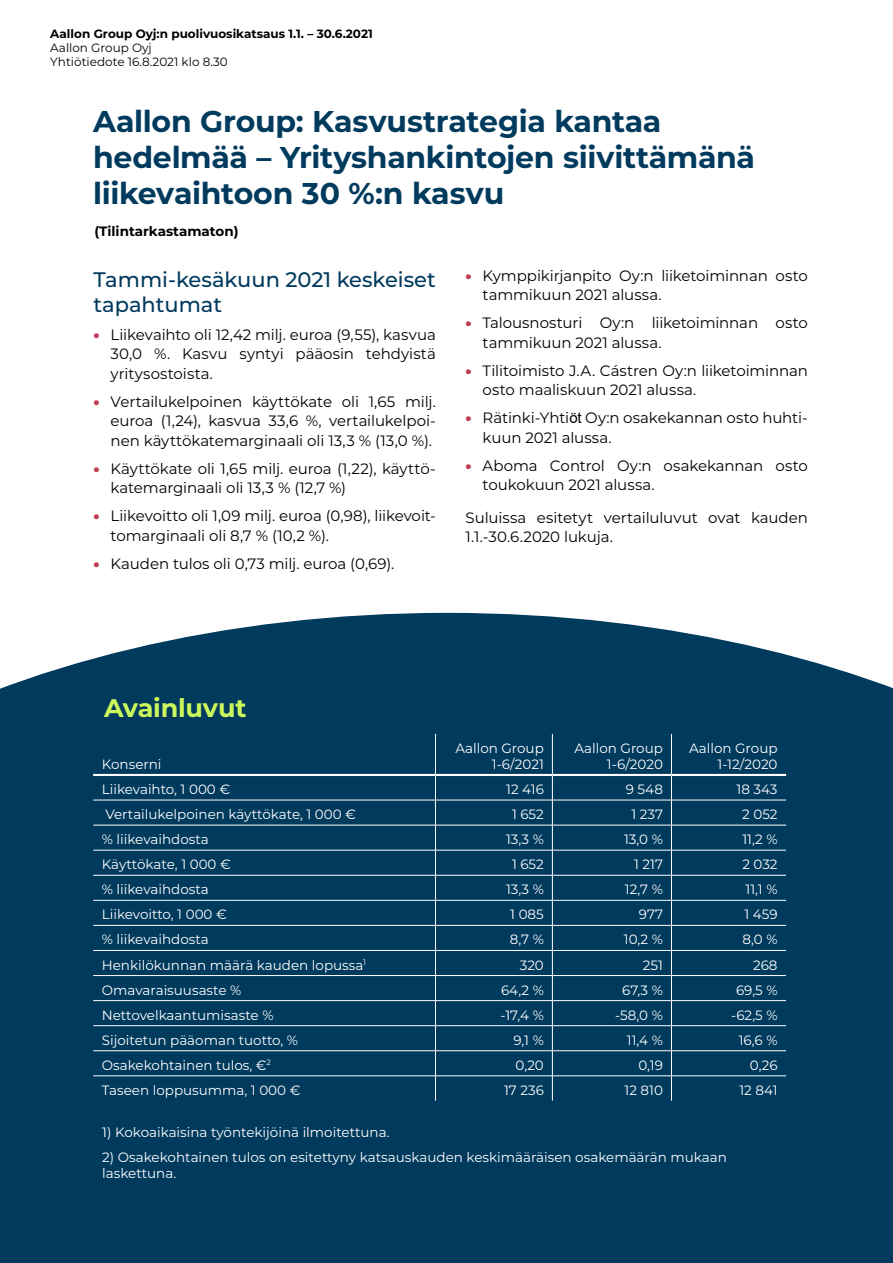
<style>
.page{position:relative;width:893px;height:1263px;background:#fff}
.page>*{position:absolute;margin:0;border:0;box-sizing:border-box;transform-origin:0 0}
.t1{font:700 30px/36px "Montserrat";letter-spacing:-.01em;color:#003a5d}
.t2{font:700 25.5px "Montserrat";letter-spacing:-.01em;color:#ccf75c}
.t3{font:500 21px/25.2px "Montserrat";color:#003a5d}
.t4{font:15px/19.5px "Montserrat";letter-spacing:-.005em;color:#000}
.t5{font:13.5px/16.2px "Montserrat";color:#fff;text-align:right}
.t6{font:700 13.5px "Montserrat";color:#000}
.t7{font:700 12px "Montserrat";color:#000}
.t8{font:12px/14.4px "Montserrat";color:#000}
.s1{font-weight:900;color:#c23d54}
.s2{font-family:"Arial"}
</style>
<div class="page">
<div style="left:0;top:613px;width:893px;height:650px;background:#003a5d"></div>
<hr style="left:435px;top:734px;width:1px;height:40px;background:#fff">
<hr style="left:552px;top:734px;width:1px;height:40px;background:#fff">
<svg style="left:435px;top:776px;width:1px;height:325px"></svg>
<svg style="left:552px;top:776px;width:1px;height:325px"></svg>
<hr style="left:671px;top:734px;width:1px;height:40px;background:#fff">
<svg style="left:671px;top:776px;width:1px;height:325px"></svg>
<hr style="left:93px;top:800px;width:342px;height:1px;background:#fff">
<hr style="left:435px;top:800px;width:117px;height:1px;background:#fff">
<hr style="left:552px;top:800px;width:119px;height:1px;background:#fff">
<hr style="left:671px;top:800px;width:115px;height:1px;background:#fff">
<hr style="left:93px;top:825px;width:342px;height:1px;background:#fff">
<hr style="left:435px;top:825px;width:117px;height:1px;background:#fff">
<hr style="left:552px;top:825px;width:119px;height:1px;background:#fff">
<hr style="left:671px;top:825px;width:115px;height:1px;background:#fff">
<hr style="left:93px;top:850px;width:342px;height:1px;background:#fff">
<hr style="left:435px;top:850px;width:117px;height:1px;background:#fff">
<hr style="left:552px;top:850px;width:119px;height:1px;background:#fff">
<hr style="left:671px;top:850px;width:115px;height:1px;background:#fff">
<hr style="left:93px;top:875px;width:342px;height:1px;background:#fff">
<hr style="left:435px;top:875px;width:117px;height:1px;background:#fff">
<hr style="left:552px;top:875px;width:119px;height:1px;background:#fff">
<hr style="left:671px;top:875px;width:115px;height:1px;background:#fff">
<hr style="left:93px;top:900px;width:342px;height:1px;background:#fff">
<hr style="left:435px;top:900px;width:117px;height:1px;background:#fff">
<hr style="left:552px;top:900px;width:119px;height:1px;background:#fff">
<hr style="left:671px;top:900px;width:115px;height:1px;background:#fff">
<hr style="left:93px;top:925px;width:342px;height:1px;background:#fff">
<hr style="left:435px;top:925px;width:117px;height:1px;background:#fff">
<hr style="left:552px;top:925px;width:119px;height:1px;background:#fff">
<hr style="left:671px;top:925px;width:115px;height:1px;background:#fff">
<hr style="left:93px;top:950px;width:342px;height:1px;background:#fff">
<hr style="left:435px;top:950px;width:117px;height:1px;background:#fff">
<hr style="left:552px;top:950px;width:119px;height:1px;background:#fff">
<hr style="left:671px;top:950px;width:115px;height:1px;background:#fff">
<hr style="left:93px;top:975px;width:342px;height:1px;background:#fff">
<hr style="left:435px;top:975px;width:117px;height:1px;background:#fff">
<hr style="left:552px;top:975px;width:119px;height:1px;background:#fff">
<hr style="left:671px;top:975px;width:115px;height:1px;background:#fff">
<hr style="left:93px;top:1000px;width:342px;height:1px;background:#fff">
<hr style="left:435px;top:1000px;width:117px;height:1px;background:#fff">
<hr style="left:552px;top:1000px;width:119px;height:1px;background:#fff">
<hr style="left:671px;top:1000px;width:115px;height:1px;background:#fff">
<hr style="left:93px;top:1025px;width:342px;height:1px;background:#fff">
<hr style="left:435px;top:1025px;width:117px;height:1px;background:#fff">
<hr style="left:552px;top:1025px;width:119px;height:1px;background:#fff">
<hr style="left:671px;top:1025px;width:115px;height:1px;background:#fff">
<hr style="left:93px;top:1050px;width:342px;height:1px;background:#fff">
<hr style="left:435px;top:1050px;width:117px;height:1px;background:#fff">
<hr style="left:552px;top:1050px;width:119px;height:1px;background:#fff">
<hr style="left:671px;top:1050px;width:115px;height:1px;background:#fff">
<hr style="left:93px;top:1075px;width:342px;height:1px;background:#fff">
<hr style="left:435px;top:1075px;width:117px;height:1px;background:#fff">
<hr style="left:552px;top:1075px;width:119px;height:1px;background:#fff">
<hr style="left:671px;top:1075px;width:115px;height:1px;background:#fff">
<hr style="left:93px;top:774px;width:342px;height:2px;background:#fff">
<hr style="left:435px;top:774px;width:117px;height:2px;background:#fff">
<hr style="left:552px;top:774px;width:119px;height:2px;background:#fff">
<hr style="left:671px;top:774px;width:115px;height:2px;background:#fff">
<hr style="left:94px;top:1143px;width:642px;height:1px;background:#003b5c">
<p class="t7" style="left:50px;top:25px;width:324px">Aallon Group Oyj:n puolivuosikatsaus 1.1. – 30.6.2021</p>
<p class="t8" style="left:50px;top:40px;width:179px">Aallon Group Oyj<br>Yhtiötiedote 16.8.2021 klo 8.30</p>
<h1 class="t1" style="left:93px;top:102px;width:663px">Aallon Group: Kasvustrategia kantaa hedelmää – Yrityshankintojen siivittämänä liikevaihtoon 30 %:n kasvu</h1>
<p class="t6" style="left:95px;top:221px;width:146px">(Tilintarkastamaton)</p>
<h3 class="t3" style="left:94px;top:266px;width:344px">Tammi-kesäkuun 2021 keskeiset tapahtumat</h3>
<p class="t4" style="left:111px;top:324px;width:327px;text-align:justify;text-indent:-17px"><span class="s1">•</span> Liikevaihto oli 12,42 milj. euroa (9,55), kasvua 30,0 %. Kasvu syntyi pääosin tehdyistä yritysostoista.</p>
<p class="t4" style="left:111px;top:391px;width:327px;text-align:justify;text-indent:-17px"><span class="s1">•</span> Vertailukelpoinen käyttökate oli 1,65 milj. euroa (1,24), kasvua 33,6 %, vertailukelpoi&shy;nen käyttökatemarginaali oli 13,3 % (13,0 %).</p>
<p class="t4" style="left:111px;top:458px;width:327px;text-indent:-17px"><span class="s1">•</span> Käyttökate oli 1,65 milj. euroa (1,22), käyttö&shy;katemarginaali oli 13,3 % (12,7 %)</p>
<p class="t4" style="left:111px;top:506px;width:327px;text-indent:-17px"><span class="s1">•</span> Liikevoitto oli 1,09 milj. euroa (0,98), liikevoit&shy;tomarginaali oli 8,7 % (10,2 %).</p>
<p class="t4" style="left:94px;top:553px;width:302px"><span class="s1">•</span> Kauden tulos oli 0,73 milj. euroa (0,69).</p>
<p class="t4" style="left:483px;top:265px;width:327px;text-indent:-17px"><span class="s1">•</span> Kymppikirjanpito Oy:n liiketoiminnan osto tammikuun 2021 alussa.</p>
<p class="t4" style="left:483px;top:313px;width:327px;text-indent:-17px"><span class="s1">•</span> Talousnosturi Oy:n liiketoiminnan osto tammikuun 2021 alussa.</p>
<p class="t4" style="left:483px;top:360px;width:327px;text-indent:-17px"><span class="s1">•</span> Tilitoimisto J.A. Cástren Oy:n liiketoiminnan osto maaliskuun 2021 alussa.</p>
<p class="t4" style="left:483px;top:408px;width:327px;text-indent:-17px"><span class="s1">•</span> Rätinki-Yhti<span class="s2">öt</span> Oy:n osakekannan osto huhti&shy;kuun 2021 alussa.</p>
<p class="t4" style="left:483px;top:455px;width:327px;text-indent:-17px"><span class="s1">•</span> Aboma Control Oy:n osakekannan osto toukokuun 2021 alussa.</p>
<p class="t4" style="left:466px;top:507px;width:344px">Suluissa esitetyt vertailuluvut ovat kauden<br>1.1.-30.6.2020 lukuja.</p>
<h2 class="t2" style="left:104px;top:690px;width:144px">Avainluvut</h2>
<p class="t5" style="left:102px;top:756px;width:61px">Konserni</p>
<p class="t5" style="left:455px;top:739px;width:90px">Aallon Group<br>1-6/2021</p>
<p class="t5" style="left:574px;top:739px;width:90px">Aallon Group<br>1-6/2020</p>
<p class="t5" style="left:689px;top:739px;width:90px">Aallon Group<br>1-12/2020</p>
<p class="t5" style="left:102px;top:781px;width:130px">Liikevaihto, 1 000 €</p>
<p class="t5" style="left:506px;top:781px;width:39px">12 416</p>
<p class="t5" style="left:626px;top:781px;width:39px">9 548</p>
<p class="t5" style="left:737px;top:781px;width:42px">18 343</p>
<p class="t5" style="left:105px;top:806px;width:252px">Vertailukelpoinen käyttökate, 1 000 €</p>
<p class="t5" style="left:512px;top:806px;width:33px">1 652</p>
<p class="t5" style="left:631px;top:806px;width:33px">1 237</p>
<p class="t5" style="left:742px;top:806px;width:37px">2 052</p>
<p class="t5" style="left:102px;top:831px;width:109px">% liikevaihdosta</p>
<p class="t5" style="left:506px;top:831px;width:39px">13,3 %</p>
<p class="t5" style="left:624px;top:831px;width:40px">13,0 %</p>
<p class="t5" style="left:742px;top:831px;width:37px">11,2 %</p>
<p class="t5" style="left:102px;top:856px;width:131px">Käyttökate, 1 000 €</p>
<p class="t5" style="left:512px;top:856px;width:33px">1 652</p>
<p class="t5" style="left:634px;top:856px;width:30px">1 217</p>
<p class="t5" style="left:742px;top:856px;width:37px">2 032</p>
<p class="t5" style="left:102px;top:881px;width:109px">% liikevaihdosta</p>
<p class="t5" style="left:506px;top:881px;width:39px">13,3 %</p>
<p class="t5" style="left:625px;top:881px;width:40px">12,7 %</p>
<p class="t5" style="left:745px;top:881px;width:34px">11,1 %</p>
<p class="t5" style="left:102px;top:906px;width:127px">Liikevoitto, 1 000 €</p>
<p class="t5" style="left:510px;top:906px;width:35px">1 085</p>
<p class="t5" style="left:639px;top:906px;width:26px">977</p>
<p class="t5" style="left:744px;top:906px;width:35px">1 459</p>
<p class="t5" style="left:102px;top:931px;width:109px">% liikevaihdosta</p>
<p class="t5" style="left:510px;top:931px;width:36px">8,7 %</p>
<p class="t5" style="left:624px;top:931px;width:41px">10,2 %</p>
<p class="t5" style="left:742px;top:931px;width:37px">8,0 %</p>
<p class="t5" style="left:102px;top:956px;width:266px">Henkilökunnan määrä kauden lopussa<sup>1</sup></p>
<p class="t5" style="left:520px;top:956px;width:26px">320</p>
<p class="t5" style="left:643px;top:956px;width:22px">251</p>
<p class="t5" style="left:753px;top:956px;width:26px">268</p>
<p class="t5" style="left:102px;top:981px;width:141px">Omavaraisuusaste %</p>
<p class="t5" style="left:501px;top:981px;width:44px">64,2 %</p>
<p class="t5" style="left:622px;top:981px;width:42px">67,3 %</p>
<p class="t5" style="left:736px;top:981px;width:43px">69,5 %</p>
<p class="t5" style="left:102px;top:1006px;width:173px">Nettovelkaantumisaste %</p>
<p class="t5" style="left:500px;top:1006px;width:45px">-17,4 %</p>
<p class="t5" style="left:615px;top:1006px;width:49px">-58,0 %</p>
<p class="t5" style="left:731px;top:1006px;width:48px">-62,5 %</p>
<p class="t5" style="left:102px;top:1031px;width:198px">Sijoitetun pääoman tuotto, %</p>
<p class="t5" style="left:513px;top:1031px;width:32px">9,1 %</p>
<p class="t5" style="left:627px;top:1031px;width:38px">11,4 %</p>
<p class="t5" style="left:739px;top:1031px;width:40px">16,6 %</p>
<p class="t5" style="left:102px;top:1056px;width:171px">Osakekohtainen tulos, €<sup>2</sup></p>
<p class="t5" style="left:516px;top:1056px;width:30px">0,20</p>
<p class="t5" style="left:638px;top:1056px;width:26px">0,19</p>
<p class="t5" style="left:750px;top:1056px;width:29px">0,26</p>
<p class="t5" style="left:102px;top:1081px;width:200px">Taseen loppusumma, 1 000 €</p>
<p class="t5" style="left:504px;top:1081px;width:41px">17 236</p>
<p class="t5" style="left:624px;top:1081px;width:40px">12 810</p>
<p class="t5" style="left:739px;top:1081px;width:40px">12 841</p>
<p class="t5" style="left:102px;top:1123px;width:289px">1) Kokoaikaisina työntekijöinä ilmoitettuna.</p>
<p class="t5" style="left:102px;top:1148px;width:626px;text-align:left">2) Osakekohtainen tulos on esitettyny katsauskauden keskimääräisen osakemäärän mukaan laskettuna.</p>
</div>
